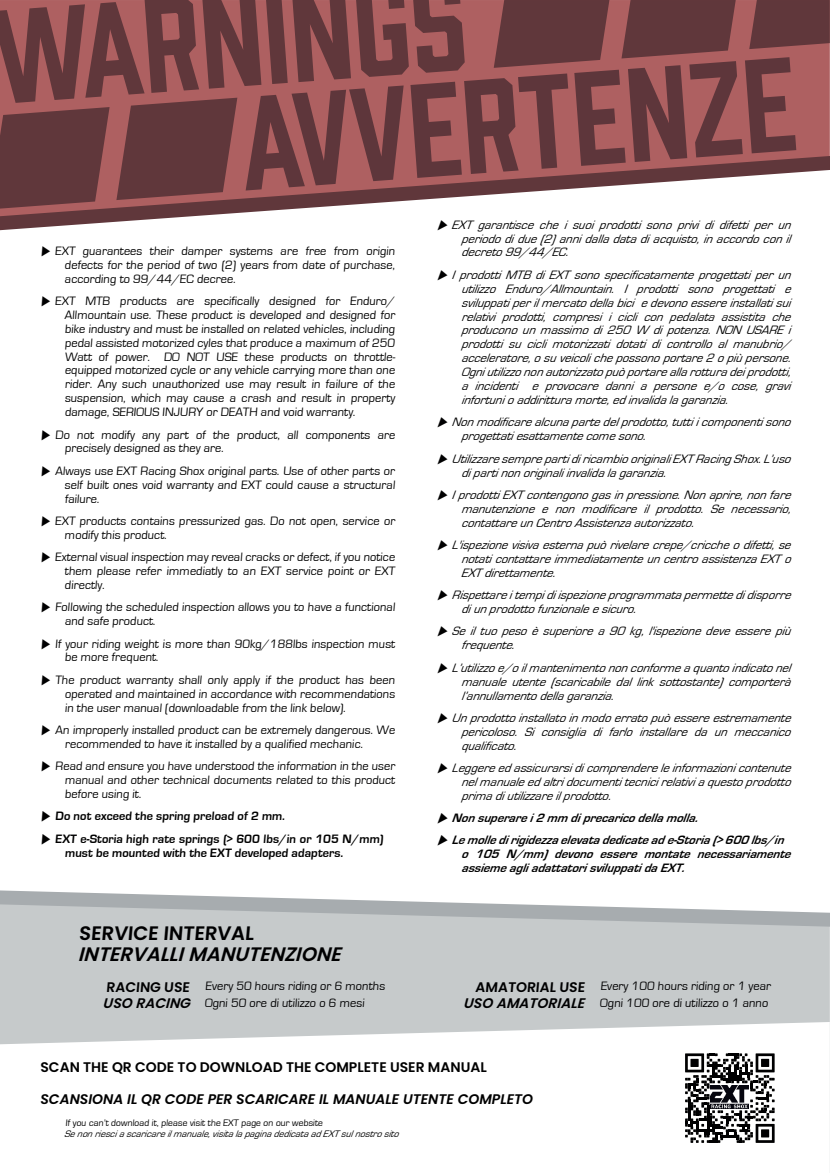
<style>
.page{position:relative;width:830px;height:1173px;background:#fff}
.page>*{position:absolute;margin:0;border:0;box-sizing:border-box;transform-origin:0 0}
.t1{font:122.55px "Prohibition";color:#5e363b}
.t2{font:122.55px "Prohibition";color:#60373b}
.t3{font:italic 600 19.5px "Poppins";color:#000001}
.t4{font:600 19.5px "Poppins";color:#000001}
.t5{font:italic 600 13.95px "Poppins";color:#000001}
.t6{font:600 13.95px "Poppins";color:#000001}
.t7{font:italic 12.6px/14px "Eurostile";color:#000001;text-align:justify}
.t8{font:12.6px/14px "Eurostile";color:#000001;text-align:justify}
.t9{font:italic 700 12.6px/22.4px "Eurostile";color:#000001}
.t10{font:700 12.6px/22.4px "Eurostile";color:#000001}
.t11{font:italic 9.75px "Eurostile";color:#000001}
.t12{font:9.75px "Eurostile";color:#000001}
.s1{font-family:"Malgun Gothic"}
</style>
<div class="page">
<svg style="left:0;top:0;width:829px;height:231px"></svg>
<svg style="left:116px;top:98px;width:121px;height:102px;background:#6f3e42"></svg>
<svg style="left:0;top:107px;width:109px;height:102px;background:#6b3c40"></svg>
<svg style="left:493px;top:0;width:116px;height:68px;background:#6b3d40"></svg>
<svg style="left:621px;top:0;width:114px;height:58px;background:#6a3c40"></svg>
<svg style="left:748px;top:0;width:81px;height:49px;background:#693b3f"></svg>
<svg style="left:0;top:890px;width:829px;height:132px;background:#c6cacb"></svg>
<svg style="left:0;top:1022px;width:823px;height:121px"></svg>
<svg style="left:684px;top:1053px;width:90px;height:90px"></svg>
<img style="left:710px;top:1085px;width:38px;height:23px">
<img style="left:722px;top:890px;width:107px;height:30px">
<h1 class="t2" style="left:-13px;top:-28px;width:476px;rotate:-4deg">WARNINGS</h1>
<h1 class="t1" style="left:235px;top:58px;width:558px;rotate:-4deg">AVVERTENZE</h1>
<p class="t8" style="left:65px;top:244px;width:333px;text-indent:-25px"><span class="s1">▶</span> EXT guarantees their damper systems are free from origin defects for the period of two (2) years from date of purchase, according to 99/44/EC decree.</p>
<p class="t8" style="left:65px;top:294px;width:333px;text-indent:-25px"><span class="s1">▶</span> EXT MTB products are specifically designed for Enduro/ Allmountain use. These product is developed and designed for bike industry and must be installed on related vehicles, including pedal assisted motorized cyles that produce a maximum of 250<br>Watt of power. DO NOT USE these products on throttle&shy;equipped motorized cycle or any vehicle carrying more than one rider. Any such unauthorized use may result in failure of the suspension, which may cause a crash and result in property damage, SERIOUS INJURY or DEATH and void warranty.</p>
<p class="t8" style="left:65px;top:428px;width:333px;text-indent:-25px"><span class="s1">▶</span> Do not modify any part of the product, all components are precisely designed as they are.</p>
<p class="t8" style="left:65px;top:464px;width:333px;text-indent:-25px"><span class="s1">▶</span> Always use EXT Racing Shox original parts. Use of other parts or self built ones void warranty and EXT could cause a structural failure.</p>
<p class="t8" style="left:65px;top:514px;width:333px;text-indent:-25px"><span class="s1">▶</span> EXT products contains pressurized gas. Do not open, service or modify this product.</p>
<p class="t8" style="left:65px;top:550px;width:333px;text-indent:-25px"><span class="s1">▶</span> External visual inspection may reveal cracks or defect, if you notice them please refer immediatly to an EXT service point or EXT directly.</p>
<p class="t8" style="left:65px;top:600px;width:333px;text-indent:-25px"><span class="s1">▶</span> Following the scheduled inspection allows you to have a functional and safe product.</p>
<p class="t8" style="left:65px;top:636px;width:333px;text-indent:-25px"><span class="s1">▶</span> If your riding weight is more than 90kg/188lbs inspection must be more frequent.</p>
<p class="t8" style="left:65px;top:673px;width:333px;text-indent:-25px"><span class="s1">▶</span> The product warranty shall only apply if the product has been operated and maintained in accordance with recommendations in the user manual (downloadable from the link below).</p>
<p class="t8" style="left:39px;top:723px;width:358px;text-align:center"><span class="s1">▶</span> An improperly installed product can be extremely dangerous. We recommended to have it installed by a qualified mechanic.</p>
<p class="t8" style="left:65px;top:759px;width:333px;text-indent:-25px"><span class="s1">▶</span> Read and ensure you have understood the information in the user manual and other technical documents related to this product before using it.</p>
<p class="t10" style="left:39px;top:805px;width:346px"><span class="s1">▶</span> Do not exceed the spring preload of 2 mm.<br><span class="s1">▶</span> EXT e-Storia high rate springs (&gt; 600 lbs/in or 105 N/mm)</p>
<p class="t10" style="left:65px;top:841px;width:281px">must be mounted with the EXT developed adapters.</p>
<h2 class="t4" style="left:79px;top:922px;width:179px">SERVICE INTERVAL</h2>
<h2 class="t3" style="left:79px;top:943px;width:267px">INTERVALLI MANUTENZIONE</h2>
<p class="t7" style="left:461px;top:218px;width:336px;text-indent:-25px"><span class="s1">▶</span> EXT garantisce che i suoi prodotti sono privi di difetti per un periodo di due (2) anni dalla data di acquisto, in accordo con il decreto 99/44/EC.</p>
<p class="t7" style="left:461px;top:268px;width:336px;text-align:left;text-indent:-25px"><span class="s1">▶</span> I prodotti MTB di EXT sono specificatamente progettati per un utilizzo Enduro/Allmountain. I prodotti sono progettati e sviluppati per il mercato della bici e devono essere installati sui relativi prodotti, compresi i cicli con pedalata assistita che producono un massimo di 250 W di potenza. NON USARE i prodotti su cicli motorizzati dotati di controllo al manubrio/ acceleratore, o su veicoli che possono portare 2 o più persone.<br>Ogni utilizzo non autorizzato può portare alla rottura dei prodotti, a incidenti e provocare danni a persone e/o cose, gravi infortuni o addirittura morte, ed invalida la garanzia.</p>
<p class="t7" style="left:461px;top:415px;width:336px;text-indent:-25px"><span class="s1">▶</span> Non modificare alcuna parte del prodotto, tutti i componenti sono progettati esattamente come sono.</p>
<p class="t7" style="left:461px;top:452px;width:335px;text-indent:-25px"><span class="s1">▶</span> Utilizzare sempre parti di ricambio originali EXT Racing Shox. L’uso di parti non originali invalida la garanzia.</p>
<p class="t7" style="left:461px;top:488px;width:336px;text-indent:-25px"><span class="s1">▶</span> I prodotti EXT contengono gas in pressione. Non aprire, non fare manutenzione e non modificare il prodotto. Se necessario, contattare un Centro Assistenza autorizzato.</p>
<p class="t7" style="left:461px;top:538px;width:336px;text-indent:-25px"><span class="s1">▶</span> L'ispezione visiva esterna può rivelare crepe/cricche o difetti, se notati contattare immediatamente un centro assistenza EXT o EXT direttamente.</p>
<p class="t7" style="left:461px;top:588px;width:335px;text-indent:-25px"><span class="s1">▶</span> Rispettare i tempi di ispezione programmata permette di disporre di un prodotto funzionale e sicuro.</p>
<p class="t7" style="left:461px;top:624px;width:335px;text-indent:-25px"><span class="s1">▶</span> Se il tuo peso è superiore a 90 kg, l'ispezione deve essere più frequente.</p>
<p class="t7" style="left:461px;top:661px;width:336px;text-indent:-25px"><span class="s1">▶</span> L’utilizzo e/o il mantenimento non conforme a quanto indicato nel manuale utente (scaricabile dal link sottostante) comporterà l’annullamento della garanzia.</p>
<p class="t7" style="left:461px;top:711px;width:335px;text-indent:-25px"><span class="s1">▶</span> Un prodotto installato in modo errato può essere estremamente pericoloso. Si consiglia di farlo installare da un meccanico qualificato.</p>
<p class="t7" style="left:461px;top:761px;width:336px;text-indent:-25px"><span class="s1">▶</span> Leggere ed assicurarsi di comprendere le informazioni contenute nel manuale ed altri documenti tecnici relativi a questo prodotto prima di utilizzare il prodotto.</p>
<p class="t9" style="left:435px;top:807px;width:354px"><span class="s1">▶</span> Non superare i 2 mm di precarico della molla.<br><span class="s1">▶</span> Le molle di rigidezza elevata dedicate ade-Storia (&gt; 600 lbs/in</p>
<p class="t9" style="left:461px;top:847px;width:336px;line-height:14px">o 105 N/mm) devono essere montate necessariamente assieme agli adattatori sviluppati da EXT.</p>
<p class="t6" style="left:106px;top:978px;width:87px">RACING USE</p>
<p class="t5" style="left:103px;top:995px;width:91px">USO RACING</p>
<p class="t8" style="left:204px;top:978px;width:183px;line-height:16.6px">Every 50 hours riding or 6 months<br>Ogni 50 ore di utilizzo o 6 mesi</p>
<p class="t6" style="left:475px;top:978px;width:113px">AMATORIAL USE</p>
<p class="t5" style="left:463px;top:995px;width:124px">USO AMATORIALE</p>
<p class="t8" style="left:599px;top:978px;width:173px;line-height:16.6px">Every 100 hours riding or 1 year<br>Ogni 100 ore di utilizzo o 1 anno</p>
<p class="t6" style="left:40px;top:1058px;width:447px">SCAN THE QR CODE TO DOWNLOAD THE COMPLETE USER MANUAL</p>
<p class="t5" style="left:40px;top:1091px;width:494px">SCANSIONA IL QR CODE PER SCARICARE IL MANUALE UTENTE COMPLETO</p>
<p class="t12" style="left:66px;top:1117px;width:259px">If you can’t download it, please visit the EXT page on our website</p>
<p class="t11" style="left:64px;top:1128px;width:339px">Se non riesci a scaricare il manuale, visita la pagina dedicata ad EXT sul nostro sito</p>
</div>
